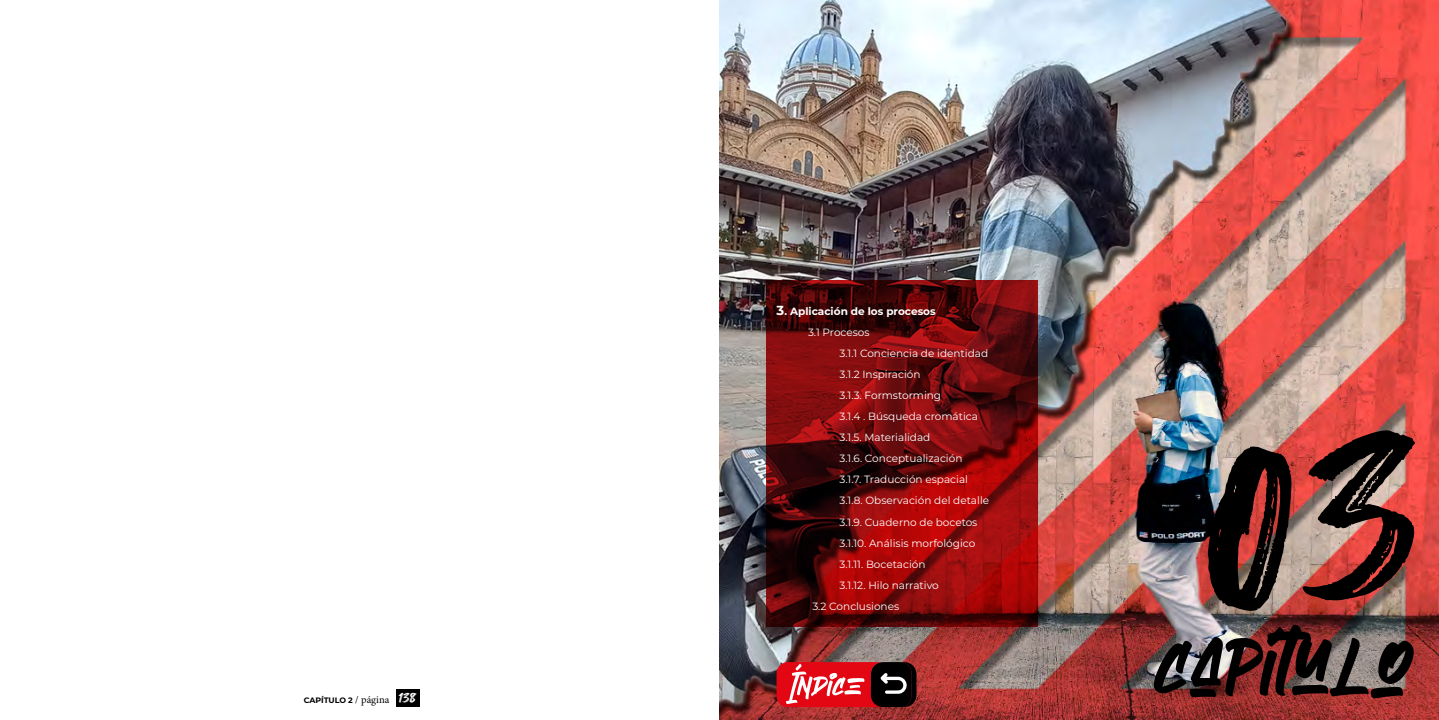
<style>
.page{position:relative;width:1439px;height:720px;background:#fff}
.page>*{position:absolute;margin:0;border:0;box-sizing:border-box;transform-origin:0 0}
.t1{font:111.56px "Therhog";color:#000}
.t2{font:10.5px "Montserrat";color:#fff}
.t3{font:700 10.5px/21px "Montserrat";color:#fff}
.t4{font:700 7.88px "Montserrat";letter-spacing:-.01em;color:#000}
.s1{font-family:"Minion Pro";font-weight:400;font-size:10.5px}
.s2{font-family:"Hey August";font-weight:400;font-size:14.88px;color:#fff}
.s3{font-size:13.12px}
.s4{font-weight:400}
</style>
<div class="page">
<div style="left:396px;top:689px;width:23px;height:17px;background:#000"></div>
<img style="left:719px;top:0;width:720px;height:719px">
<svg style="left:766px;top:280px;width:272px;height:346px"></svg>
<svg style="left:776px;top:661px;width:140px;height:45px"></svg>
<img style="left:1198px;top:427px;width:230px;height:187px">
<p class="t4" style="left:304px;top:694px;width:113px">CAPÍTULO 2 <span class="s1">/ página</span> <span class="s2">138</span></p>
<p class="t3" style="left:808px;top:300px;width:129px;text-indent:-31px"><span class="s3">3</span>. Aplicación de los procesos<br><span class="s4">3.1 Procesos</span></p>
<p class="t2" style="left:839px;top:346px;width:150px">3.1.1 Conciencia de identidad</p>
<p class="t2" style="left:839px;top:367px;width:82px">3.1.2 Inspiración</p>
<p class="t2" style="left:839px;top:388px;width:103px">3.1.3. Formstorming</p>
<p class="t2" style="left:839px;top:409px;width:140px">3.1.4 . Búsqueda cromática</p>
<p class="t2" style="left:839px;top:430px;width:92px">3.1.5. Materialidad</p>
<p class="t2" style="left:839px;top:451px;width:124px">3.1.6. Conceptualización</p>
<p class="t2" style="left:839px;top:472px;width:130px">3.1.7. Traducción espacial</p>
<p class="t2" style="left:839px;top:493px;width:151px">3.1.8. Observación del detalle</p>
<p class="t2" style="left:839px;top:514px;width:139px">3.1.9. Cuaderno de bocetos</p>
<p class="t2" style="left:839px;top:535px;width:137px">3.1.10. Análisis morfológico</p>
<p class="t2" style="left:839px;top:556px;width:88px">3.1.11. Bocetación</p>
<p class="t2" style="left:839px;top:577px;width:101px">3.1.12. Hilo narrativo</p>
<p class="t2" style="left:812px;top:598px;width:88px">3.2 Conclusiones</p>
<h1 class="t1" style="left:1151px;top:594px;width:259px">capítulo</h1>
</div>
